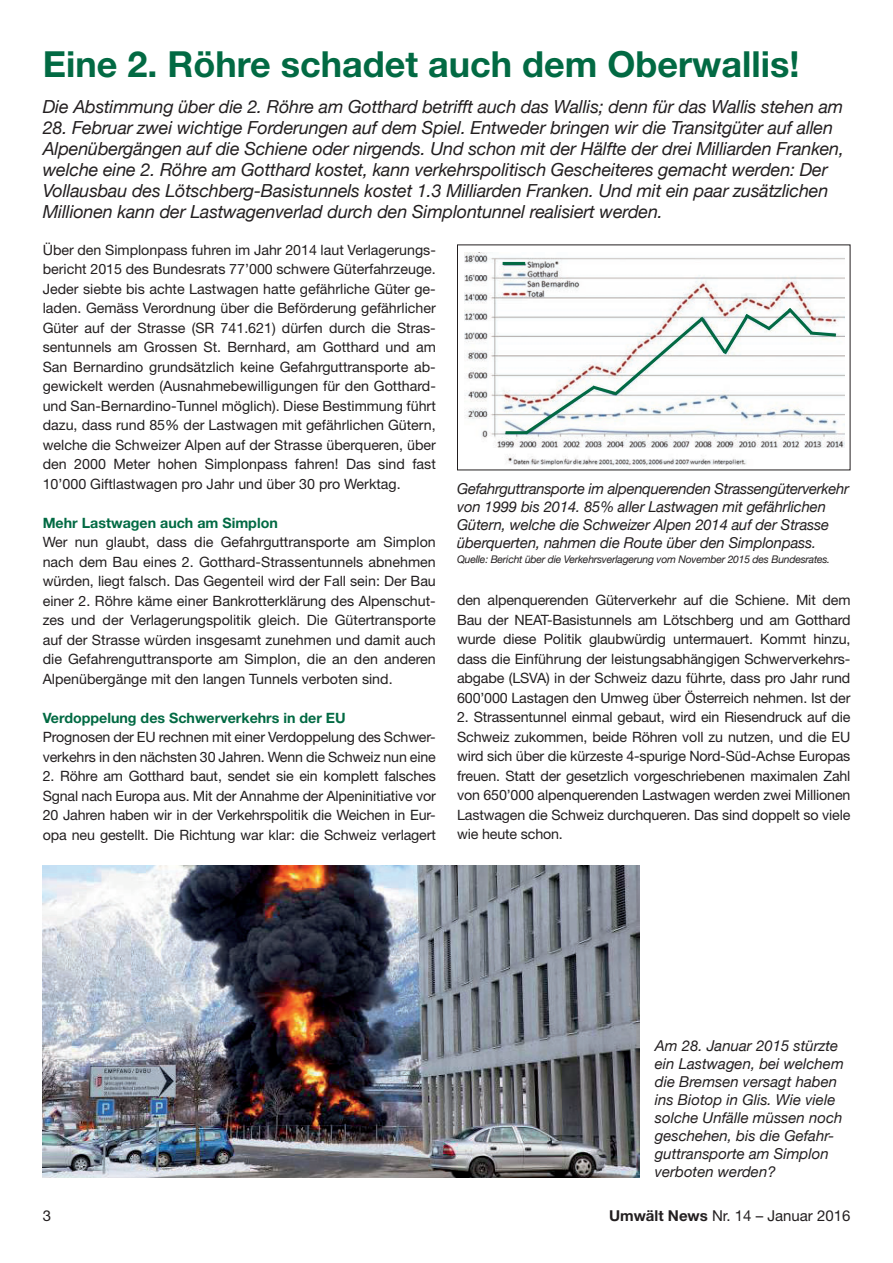
<style>
.page{position:relative;width:893px;height:1263px;background:#fff}
.page>*{position:absolute;margin:0;border:0;box-sizing:border-box;transform-origin:0 0}
.t1{font:700 36px "Helvetica Neue LT Std";color:#026a43}
.t2{font:italic 18px/21px "Helvetica Neue";letter-spacing:-.01em;color:#231f20}
.t3{font:italic 15px/18px "Helvetica Neue";letter-spacing:-.01em;color:#231f20}
.t4{font:15px "Helvetica Neue LT Std";color:#231f20}
.t5{font:14.25px/19.5px "Helvetica Neue LT Std";letter-spacing:-.01em;color:#231f20;text-align:justify}
.t6{font:700 14.25px "Helvetica Neue LT Std";color:#026a43}
.t7{font:italic 10.5px "Helvetica Neue";letter-spacing:-.02em;color:#231f20}
.s1{font-weight:700}
</style>
<div class="page">
<img style="left:465px;top:252px;width:379px;height:214px">
<img style="left:43px;top:865px;width:596px;height:313px">
<hr style="left:506px;top:431px;width:21px;height:3px;background:#026a43">
<hr style="left:503px;top:262px;width:22px;height:3px;background:#026a43">
<svg style="left:522px;top:305px;width:317px;height:132px"></svg>
<h1 class="t1" style="left:43px;top:42px;width:758px">Eine 2. Röhre schadet auch dem Oberwallis!</h1>
<p class="t2" style="left:43px;top:95px;width:802px">Die Abstimmung über die 2. Röhre am Gotthard betrifft auch das Wallis; denn für das Wallis stehen am</p>
<p class="t2" style="left:43px;top:116px;width:803px">28. Februar zwei wichtige Forderungen auf dem Spiel. Entweder bringen wir die Transitgüter auf allen Alpenübergängen auf die Schiene oder nirgends. Und schon mit der Hälfte der drei Milliarden Franken, welche eine 2. Röhre am Gotthard kostet, kann verkehrspolitisch Gescheiteres gemacht werden: Der Vollausbau des Lötschberg-Basistunnels kostet 1.3 Milliarden Franken. Und mit ein paar zusätzlichen Millionen kann der Lastwagenverlad durch den Simplontunnel realisiert werden.</p>
<p class="t5" style="left:43px;top:240px;width:395px">Über den Simplonpass fuhren im Jahr 2014 laut Verlagerungs&shy;bericht 2015 des Bundesrats 77’000 schwere Güterfahrzeuge.<br>Jeder siebte bis achte Lastwagen hatte gefährliche Güter ge&shy;laden. Gemäss Verordnung über die Beförderung gefährlicher Güter auf der Strasse (SR 741.621) dürfen durch die Stras&shy;sentunnels am Grossen St. Bernhard, am Gotthard und am San Bernardino grundsätzlich keine Gefahrguttransporte ab&shy;gewickelt werden (Ausnahmebewilligungen für den Gotthard&shy;und San-Bernardino-Tunnel möglich). Diese Bestimmung führt dazu, dass rund 85% der Lastwagen mit gefährlichen Gütern, welche die Schweizer Alpen auf der Strasse überqueren, über den 2000 Meter hohen Simplonpass fahren! Das sind fast 10’000 Giftlastwagen pro Jahr und über 30 pro Werktag.</p>
<p class="t6" style="left:43px;top:514px;width:237px">Mehr Lastwagen auch am Simplon</p>
<p class="t5" style="left:43px;top:532px;width:395px">Wer nun glaubt, dass die Gefahrguttransporte am Simplon nach dem Bau eines 2. Gotthard-Strassentunnels abnehmen würden, liegt falsch. Das Gegenteil wird der Fall sein: Der Bau einer 2. Röhre käme einer Bankrotterklärung des Alpenschut&shy;zes und der Verlagerungspolitik gleich. Die Gütertransporte auf der Strasse würden insgesamt zunehmen und damit auch die Gefahrenguttransporte am Simplon, die an den anderen Alpenübergänge mit den langen Tunnels verboten sind.</p>
<p class="t6" style="left:43px;top:709px;width:304px">Verdoppelung des Schwerverkehrs in der EU</p>
<p class="t5" style="left:43px;top:727px;width:395px">Prognosen der EU rechnen mit einer Verdoppelung des Schwer&shy;verkehrs in den nächsten 30 Jahren. Wenn die Schweiz nun eine</p>
<p class="t5" style="left:43px;top:766px;width:395px">2. Röhre am Gotthard baut, sendet sie ein komplett falsches Sgnal nach Europa aus. Mit der Annahme der Alpeninitiative vor 20 Jahren haben wir in der Verkehrspolitik die Weichen in Eur&shy;opa neu gestellt. Die Richtung war klar: die Schweiz verlagert</p>
<p class="t3" style="left:457px;top:479px;width:393px">Gefahrguttransporte im alpenquerenden Strassengüterverkehr von 1999 bis 2014. 85% aller Lastwagen mit gefährlichen Gütern, welche die Schweizer Alpen 2014 auf der Strasse überquerten, nahmen die Route über den Simplonpass.</p>
<p class="t7" style="left:457px;top:551px;width:375px">Quelle: Bericht über die Verkehrsverlagerung vom November 2015 des Bundesrates.</p>
<p class="t5" style="left:457px;top:590px;width:395px">den alpenquerenden Güterverkehr auf die Schiene. Mit dem Bau der NEAT-Basistunnels am Lötschberg und am Gotthard wurde diese Politik glaubwürdig untermauert. Kommt hinzu, dass die Einführung der leistungsabhängigen Schwerverkehrs&shy;abgabe (LSVA) in der Schweiz dazu führte, dass pro Jahr rund 600’000 Lastagen den Umweg über Österreich nehmen. Ist der</p>
<p class="t5" style="left:457px;top:707px;width:395px">2. Strassentunnel einmal gebaut, wird ein Riesendruck auf die Schweiz zukommen, beide Röhren voll zu nutzen, und die EU wird sich über die kürzeste 4-spurige Nord-Süd-Achse Europas freuen. Statt der gesetzlich vorgeschriebenen maximalen Zahl von 650’000 alpenquerenden Lastwagen werden zwei Millionen Lastwagen die Schweiz durchqueren. Das sind doppelt so viele wie heute schon.</p>
<p class="t3" style="left:655px;top:1036px;width:190px">Am 28. Januar 2015 stürzte ein Lastwagen, bei welchem die Bremsen versagt haben ins Biotop in Glis. Wie viele solche Unfälle müssen noch geschehen, bis die Gefahr&shy;guttransporte am Simplon verboten werden?</p>
<p class="t4" style="left:43px;top:1206px;width:10px">3</p>
<p class="t4" style="left:609px;top:1206px;width:243px"><span class="s1">Umwält News</span> Nr. 14 – Januar 2016</p>
</div>
